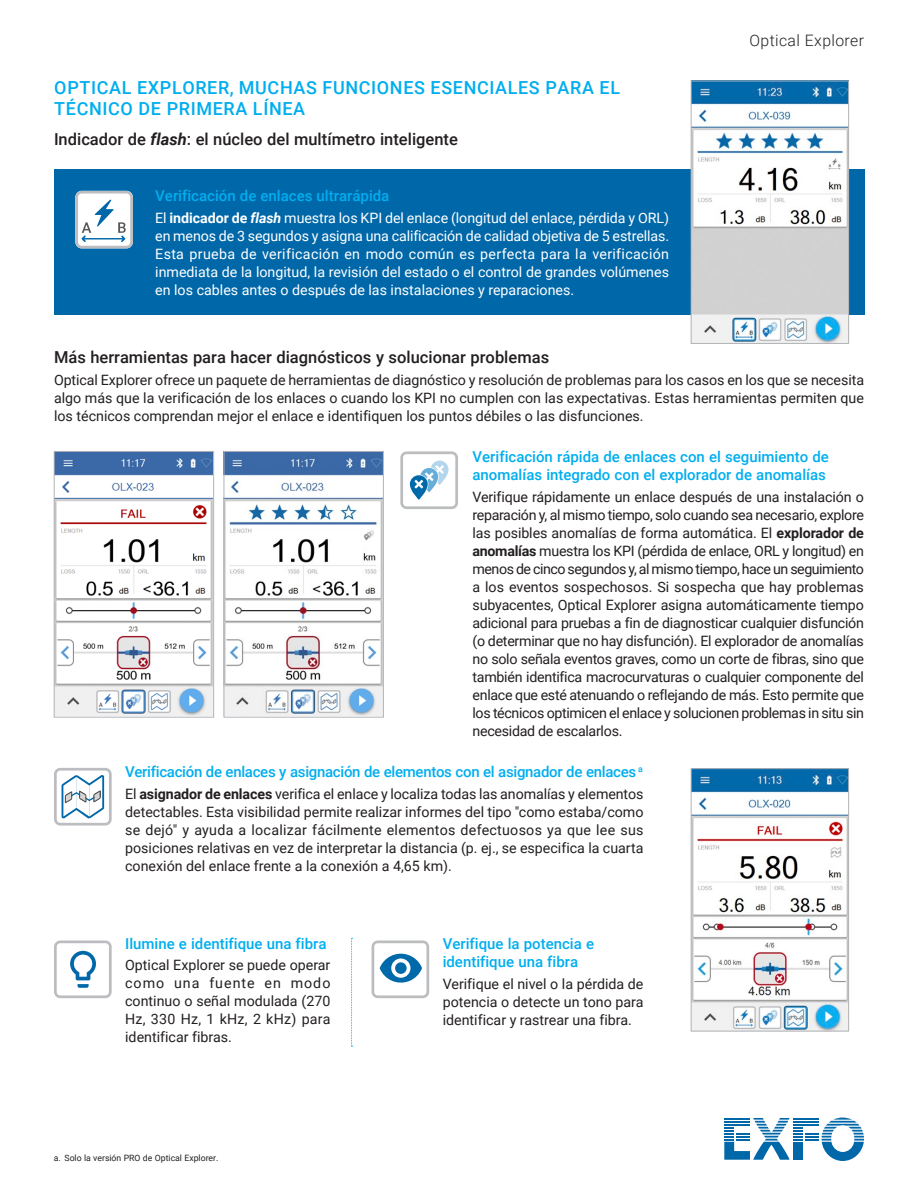
<style>
.page{position:relative;width:918px;height:1188px;background:#fff}
.page>*{position:absolute;margin:0;border:0;box-sizing:border-box;transform-origin:0 0}
.t1{font:500 18px/21px "Roboto";letter-spacing:.035em;color:#00aeef}
.t2{font:500 16.5px "Roboto";color:#231f20}
.t3{font:300 15.75px "Roboto";letter-spacing:.025em;color:#231f20}
.t4{font:500 15px/18px "Roboto";color:#00aeef}
.t5{font:500 15px "Roboto";letter-spacing:-.02em;color:#00aeef}
.t6{font:14.25px/18px "Roboto";color:#231f20;text-align:justify}
.t7{font:14.25px/18px "Roboto";color:#fff;text-align:justify}
.t8{font:8.7px "Roboto";color:#231f20}
.s1{font-weight:700;font-style:italic}
.s2{font-weight:700}
</style>
<div class="page">
<svg style="left:724px;top:1118px;width:140px;height:43px"></svg>
<hr style="left:724px;top:1124px;width:26px;height:2px;background:#0068a9">
<div style="left:54px;top:170px;width:811px;height:145px;background:#0068a9"></div>
<svg style="left:75px;top:191px;width:58px;height:57px;background:#d9e2e8"></svg>
<img style="left:693px;top:770px;width:154px;height:259px">
<div style="left:691px;top:768px;width:158px;height:263px;border:1px solid #b2b3b7"></div>
<img style="left:693px;top:83px;width:154px;height:259px">
<div style="left:691px;top:81px;width:158px;height:263px;border:1px solid #b2b3b7"></div>
<svg style="left:351px;top:938px;width:2px;height:109px"></svg>
<svg style="left:400px;top:451px;width:58px;height:58px"></svg>
<svg style="left:54px;top:768px;width:58px;height:58px"></svg>
<svg style="left:54px;top:940px;width:58px;height:58px"></svg>
<svg style="left:372px;top:940px;width:57px;height:58px"></svg>
<img style="left:56px;top:453px;width:156px;height:263px">
<div style="left:54px;top:451px;width:160px;height:267px;border:1px solid #b2b3b7"></div>
<img style="left:226px;top:453px;width:156px;height:263px">
<div style="left:224px;top:451px;width:160px;height:267px;border:1px solid #b2b3b7"></div>
<p class="t1" style="left:54px;top:76px;width:567px">OPTICAL EXPLORER, MUCHAS FUNCIONES ESENCIALES PARA EL<br>TÉCNICO DE PRIMERA LÍNEA</p>
<p class="t2" style="left:54px;top:127px;width:405px">Indicador de <span class="s1">flash</span>: el núcleo del multímetro inteligente</p>
<p class="t4" style="left:155px;top:186px;width:236px">Verificación de enlaces ultrarápida</p>
<p class="t7" style="left:155px;top:208px;width:515px">El <span class="s2">indicador de</span> <span class="s1">flash</span> muestra los KPI del enlace (longitud del enlace, pérdida y ORL) en menos de 3 segundos y asigna una calificación de calidad objetiva de 5 estrellas.<br>Esta prueba de verificación en modo común es perfecta para la verificación inmediata de la longitud, la revisión del estado o el control de grandes volúmenes en los cables antes o después de las instalaciones y reparaciones.</p>
<p class="t3" style="left:750px;top:30px;width:116px">Optical Explorer</p>
<p class="t2" style="left:54px;top:346px;width:497px">Más herramientas para hacer diagnósticos y solucionar problemas</p>
<p class="t6" style="left:54px;top:370px;width:812px">Optical Explorer ofrece un paquete de herramientas de diagnóstico y resolución de problemas para los casos en los que se necesita algo más que la verificación de los enlaces o cuando los KPI no cumplen con las expectativas. Estas herramientas permiten que los técnicos comprendan mejor el enlace e identifiquen los puntos débiles o las disfunciones.</p>
<p class="t4" style="left:472px;top:447px;width:358px">Verificación rápida de enlaces con el seguimiento de anomalías integrado con el explorador de anomalías</p>
<p class="t6" style="left:472px;top:487px;width:393px">Verifique rápidamente un enlace después de una instalación o reparación y, al mismo tiempo, solo cuando sea necesario, explore las posibles anomalías de forma automática. El <span class="s2">explorador de anomalías</span> muestra los KPI (pérdida de enlace, ORL y longitud) en menos de cinco segundos y, al mismo tiempo, hace un seguimiento a los eventos sospechosos. Si sospecha que hay problemas subyacentes, Optical Explorer asigna automáticamente tiempo adicional para pruebas a fin de diagnosticar cualquier disfunción (o determinar que no hay disfunción). El explorador de anomalías no solo señala eventos graves, como un corte de fibras, sino que también identifica macrocurvaturas o cualquier componente del enlace que esté atenuando o reflejando de más. Esto permite que los técnicos optimicen el enlace y solucionen problemas in situ sin necesidad de escalarlos.</p>
<p class="t5" style="left:125px;top:761px;width:519px">Verificación de enlaces y asignación de elementos con el asignador de enlaces <sup>a</sup></p>
<p class="t6" style="left:125px;top:784px;width:520px">El <span class="s2">asignador de enlaces</span> verifica el enlace y localiza todas las anomalías y elementos detectables. Esta visibilidad permite realizar informes del tipo "como estaba/como se dejó" y ayuda a localizar fácilmente elementos defectuosos ya que lee sus posiciones relativas en vez de interpretar la distancia (p. ej., se especifica la cuarta conexión del enlace frente a la conexión a 4,65 km).</p>
<p class="t4" style="left:125px;top:934px;width:203px">Ilumine e identifique una fibra</p>
<p class="t6" style="left:125px;top:956px;width:207px">Optical Explorer se puede operar como una fuente en modo continuo o señal modulada (270<br>Hz, 330 Hz, 1 kHz, 2 kHz) para identificar fibras.</p>
<p class="t8" style="left:54px;top:1152px;width:166px">a. Solo la versión PRO de Optical Explorer.</p>
<p class="t4" style="left:443px;top:934px;width:153px">Verifique la potencia e identifique una fibra</p>
<p class="t6" style="left:443px;top:974px;width:202px">Verifique el nivel o la pérdida de potencia o detecte un tono para identificar y rastrear una fibra.</p>
</div>
